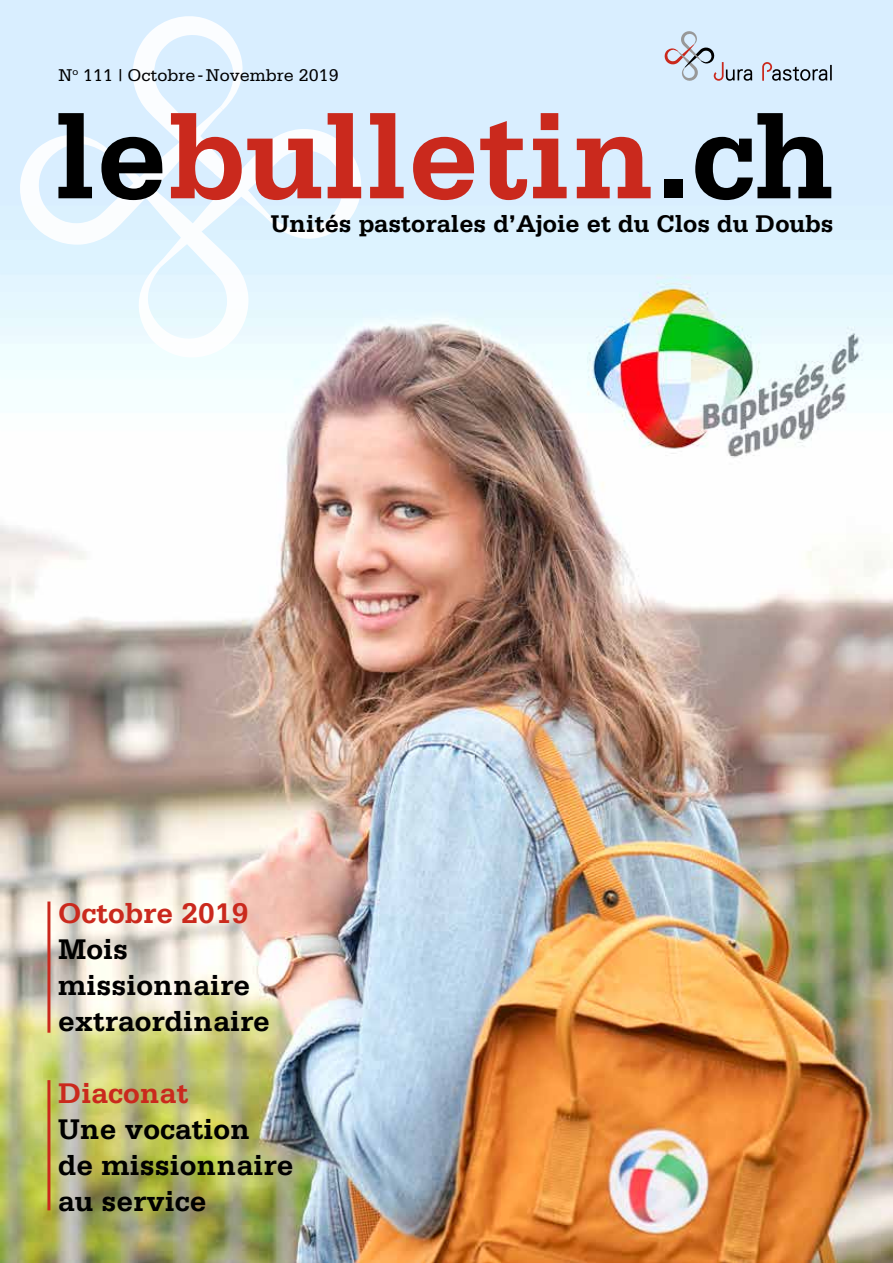
<style>
.page{position:relative;width:893px;height:1263px;background:#fff}
.page>*{position:absolute;margin:0;border:0;box-sizing:border-box;transform-origin:0 0}
.t1{font:700 127.5px "Serifa";color:#ca291d}
.t2{font:700 30px/36px "Serifa";color:#000}
.t3{font:700 30px "Serifa";color:#ca291d}
.t4{font:700 25.5px "Serifa";color:#000}
.t5{font:18px "Serifa";color:#000}
.s1{color:#000}
</style>
<div class="page">
<img style="left:0;top:0;width:893px;height:1263px">
<hr style="left:47px;top:1080px;width:3px;height:130px;background:#ca291d">
<hr style="left:47px;top:901px;width:3px;height:132px;background:#ca291d">
<svg style="left:18px;top:15px;width:345px;height:344px"></svg>
<svg style="left:762px;top:62px;width:70px;height:19px"></svg>
<svg style="left:665px;top:31px;width:87px;height:50px;background:#c8d4e2"></svg>
<p class="t5" style="left:58px;top:65px;width:282px">N<sup>o</sup> 111 | Octobre-Novembre 2019</p>
<h1 class="t1" style="left:54px;top:82px;width:781px"><span class="s1">le</span>bulletin<span class="s1">.ch</span></h1>
<p class="t4" style="left:271px;top:209px;width:564px">Unités pastorales d’Ajoie et du Clos du Doubs</p>
<p class="t3" style="left:58px;top:896px;width:192px">Octobre 2019</p>
<p class="t2" style="left:58px;top:931px;width:213px">Mois missionnaire extraordinaire</p>
<p class="t3" style="left:58px;top:1076px;width:132px">Diaconat</p>
<p class="t2" style="left:58px;top:1111px;width:237px">Une vocation<br>de missionnaire au service</p>
</div>
